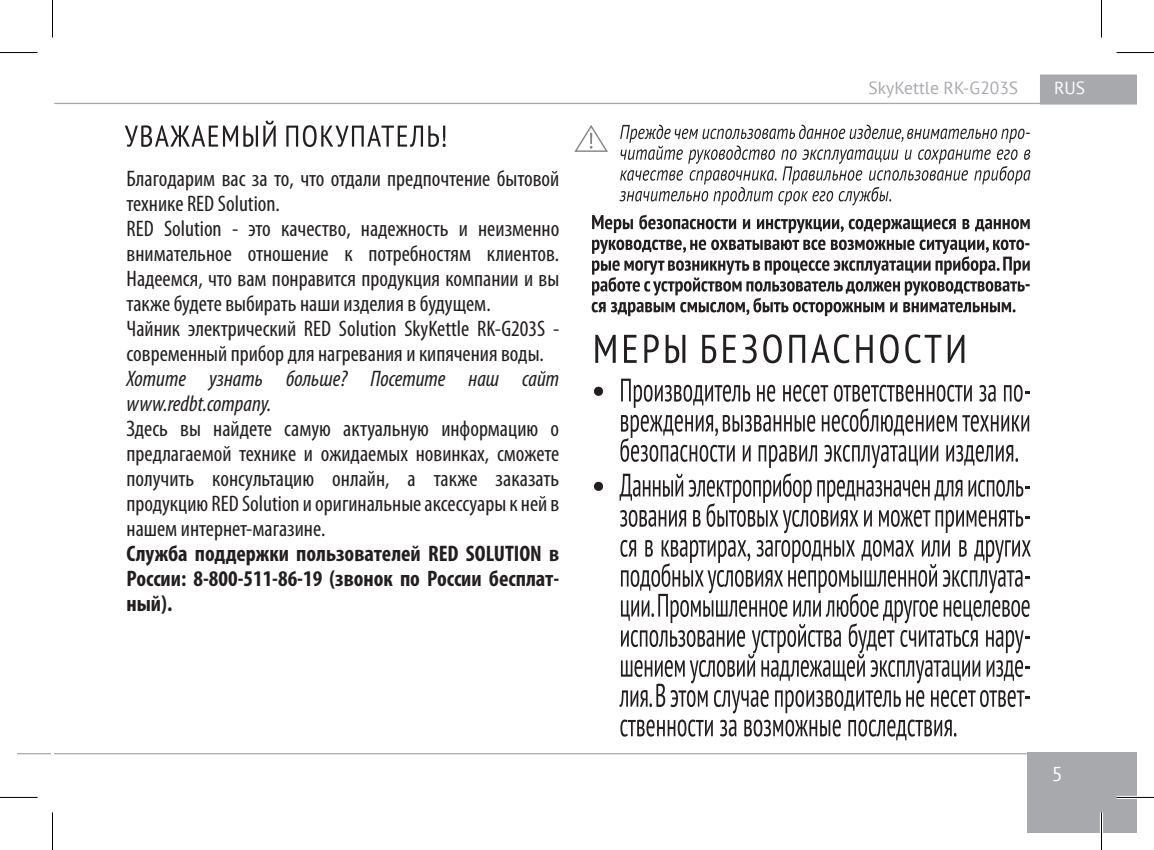
<style>
.page{position:relative;width:1154px;height:850px;background:#fff}
.page>*{position:absolute;margin:0;border:0;box-sizing:border-box;transform-origin:0 0}
.t1{font:condensed 22.5px/25px "Myriad Pro";color:#231f20}
.t2{font:700 condensed 22.5px/25px "Myriad Pro";color:#231f20;text-align:justify}
.t3{font:italic condensed 22.5px/25px "Myriad Pro";color:#231f20}
.t4{font:700 condensed 20px/41.5px "PT Sans";color:#231f20}
.t5{font:20px "PT Sans";color:#fff}
.t6{font:italic 20px "PT Sans";color:#231f20;scale:.79 1}
.t7{font:17.5px "PT Sans";color:#a8a9ad}
.t8{font:17.5px "PT Sans";color:#fff}
</style>
<div class="page">
<div style="left:1027px;top:752px;width:110px;height:80px;background:#a8a9ad"></div>
<hr style="left:17px;top:752px;width:34px;height:2px;background:#a8a9ad">
<div style="left:1040px;top:74px;width:97px;height:30px;background:#a8a9ad"></div>
<hr style="left:54px;top:103px;width:1064px;height:1px;background:#a8a9ad">
<hr style="left:54px;top:752px;width:1008px;height:2px;background:#a8a9ad">
<svg style="left:619px;top:125px;width:411px;height:80px"></svg>
<svg style="left:592px;top:214px;width:438px;height:19px"></svg>
<svg style="left:592px;top:239px;width:438px;height:77px"></svg>
<svg style="left:595px;top:334px;width:369px;height:29px"></svg>
<svg style="left:594px;top:386px;width:9px;height:9px"></svg>
<svg style="left:594px;top:481px;width:9px;height:9px"></svg>
<svg style="left:620px;top:378px;width:409px;height:155px"></svg>
<svg style="left:619px;top:539px;width:412px;height:174px"></svg>
<svg style="left:620px;top:719px;width:336px;height:21px"></svg>
<svg style="left:574px;top:125px;width:34px;height:27px"></svg>
<svg style="left:125px;top:120px;width:321px;height:27px"></svg>
<hr style="left:1116px;top:795px;width:38px;height:3px;background:#fff">
<hr style="left:1100px;top:812px;width:3px;height:37px;background:#fff">
<hr style="left:0;top:52px;width:38px;height:1px;background:#000">
<hr style="left:1116px;top:52px;width:38px;height:1px;background:#000">
<hr style="left:0;top:796px;width:38px;height:1px;background:#000">
<hr style="left:1116px;top:796px;width:38px;height:1px;background:#000">
<hr style="left:52px;top:0;width:1px;height:38px;background:#000">
<hr style="left:52px;top:812px;width:1px;height:37px;background:#000">
<hr style="left:1101px;top:0;width:1px;height:38px;background:#000">
<hr style="left:1101px;top:812px;width:1px;height:37px;background:#000">
<p class="t1" style="left:127px;top:165px;width:434px">Благодарим вас за то, что отдали предпочтение бытовой технике RED Solution.<br>RED Solution - это качество, надежность и неизменно внимательное отношение к потребностям клиентов.<br>Надеемся, что вам понравится продукция компании и вы также будете выбирать наши изделия в будущем.<br>Чайник электрический RED Solution SkyKettle RK-G203S - современный прибор для нагревания и кипячения воды.</p>
<p class="t3" style="left:127px;top:365px;width:434px">Хотите узнать больше? Посетите наш сайт www.redbt.company.</p>
<p class="t1" style="left:127px;top:415px;width:434px;text-align:justify">Здесь вы найдете самую актуальную информацию о предлагаемой технике и ожидаемых новинках, сможете получить консультацию онлайн, а также заказать продукцию RED Solution и оригинальные аксессуары к ней в нашем интернет-магазине.</p>
<p class="t2" style="left:127px;top:540px;width:434px">Служба поддержки пользователей RED SOLUTION в России: 8-800-511-86-19 (звонок по России бесплат&shy;ный).</p>
<p class="t7" style="left:868px;top:77px;width:151px">SkyKettle RK-G203S</p>
<p class="t6" style="left:1025px;top:119px;width:8px">-</p>
<p class="t8" style="left:1054px;top:77px;width:33px">RUS</p>
<p class="t4" style="left:1024px;top:221px;width:7px">- -</p>
<p class="t5" style="left:1052px;top:760px;width:12px">5</p>
</div>
